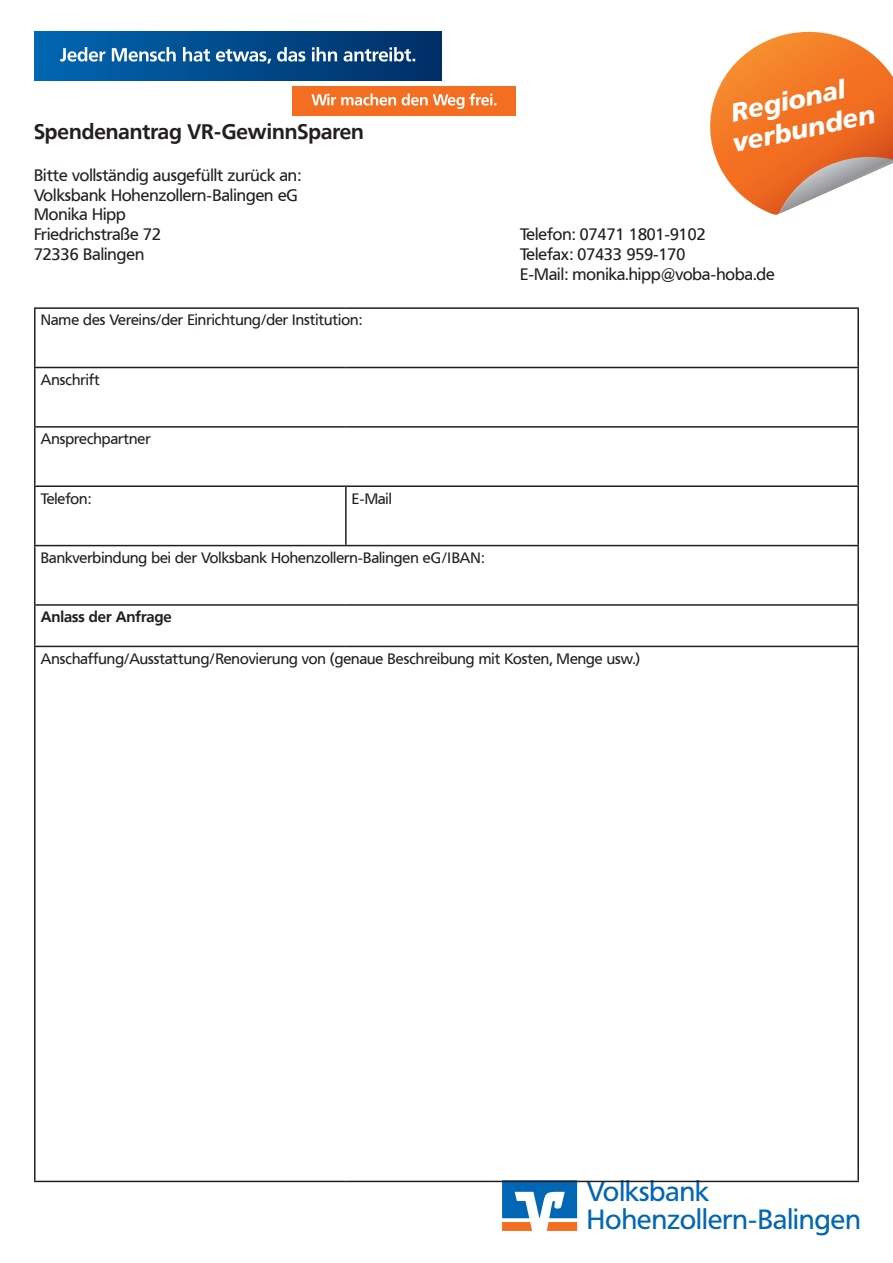
<style>
.page{position:relative;width:893px;height:1263px;background:#fff}
.page>*{position:absolute;margin:0;border:0;box-sizing:border-box;transform-origin:0 0}
.t1{font:27.45px/28px "Frutiger BSK";letter-spacing:.005em;color:#0166b3}
.t2{font:italic 900 25.5px/30.6px "Frutiger VR";color:#fff}
.t3{font:700 21px "Frutiger VR";color:#231f20}
.t4{font:16.5px/19.8px "Frutiger VR";color:#231f20}
.t5{font:15px "Frutiger VR";color:#231f20}
.t6{font:700 15px "Frutiger VR";color:#231f20}
</style>
<div class="page">
<svg style="left:502px;top:1180px;width:75px;height:51px"></svg>
<div style="left:34px;top:32px;width:407px;height:49px;background:linear-gradient(to right,#0166b2,#002f66)"></div>
<svg style="left:60px;top:47px;width:355px;height:17px"></svg>
<div style="left:292px;top:86px;width:224px;height:29px;background:#f36e21"></div>
<svg style="left:311px;top:93px;width:185px;height:16px"></svg>
<svg style="left:710px;top:32px;width:183px;height:183px"></svg>
<hr style="left:34px;top:307px;width:312px;height:2px;background:#231f20">
<hr style="left:34px;top:309px;width:2px;height:58px;background:#231f20">
<hr style="left:346px;top:307px;width:513px;height:2px;background:#231f20">
<hr style="left:857px;top:309px;width:2px;height:58px;background:#231f20">
<hr style="left:34px;top:367px;width:312px;height:1px;background:#231f20">
<hr style="left:34px;top:368px;width:2px;height:58px;background:#231f20">
<hr style="left:346px;top:367px;width:513px;height:1px;background:#231f20">
<hr style="left:857px;top:368px;width:2px;height:58px;background:#231f20">
<hr style="left:34px;top:426px;width:312px;height:2px;background:#231f20">
<hr style="left:34px;top:428px;width:2px;height:57px;background:#231f20">
<hr style="left:346px;top:426px;width:513px;height:2px;background:#231f20">
<hr style="left:857px;top:428px;width:2px;height:57px;background:#231f20">
<hr style="left:34px;top:485px;width:312px;height:2px;background:#231f20">
<hr style="left:34px;top:487px;width:2px;height:58px;background:#231f20">
<hr style="left:346px;top:485px;width:513px;height:2px;background:#231f20">
<hr style="left:345px;top:487px;width:2px;height:58px;background:#231f20">
<hr style="left:857px;top:487px;width:2px;height:58px;background:#231f20">
<hr style="left:34px;top:545px;width:312px;height:1px;background:#231f20">
<hr style="left:34px;top:546px;width:2px;height:58px;background:#231f20">
<hr style="left:346px;top:545px;width:513px;height:1px;background:#231f20">
<hr style="left:857px;top:546px;width:2px;height:58px;background:#231f20">
<hr style="left:34px;top:604px;width:312px;height:2px;background:#231f20">
<hr style="left:34px;top:606px;width:2px;height:40px;background:#231f20">
<hr style="left:346px;top:604px;width:513px;height:2px;background:#231f20">
<hr style="left:857px;top:606px;width:2px;height:40px;background:#231f20">
<hr style="left:34px;top:646px;width:312px;height:1px;background:#231f20">
<hr style="left:34px;top:647px;width:2px;height:534px;background:#231f20">
<hr style="left:346px;top:646px;width:513px;height:1px;background:#231f20">
<hr style="left:857px;top:647px;width:2px;height:534px;background:#231f20">
<hr style="left:34px;top:1181px;width:312px;height:1px;background:#231f20">
<hr style="left:346px;top:1181px;width:513px;height:1px;background:#231f20">
<h3 class="t3" style="left:34px;top:119px;width:331px">Spendenantrag VR-GewinnSparen</h3>
<p class="t4" style="left:34px;top:165px;width:269px">Bitte vollständig ausgefüllt zurück an:<br>Volksbank Hohenzollern-Balingen eG<br>Monika Hipp<br>Friedrichstraße 72</p>
<h2 class="t2" style="left:724px;top:99px;width:146px;rotate:-12deg">Regional verbunden</h2>
<p class="t4" style="left:520px;top:225px;width:187px">Telefon: 07471 1801-9102</p>
<p class="t4" style="left:34px;top:244px;width:112px">72336 Balingen</p>
<p class="t4" style="left:520px;top:244px;width:256px">Telefax: 07433 959-170<br>E-Mail: monika.hipp@voba-hoba.de</p>
<p class="t5" style="left:41px;top:311px;width:323px">Name des Vereins/der Einrichtung/der Institution:</p>
<p class="t5" style="left:41px;top:371px;width:61px">Anschrift</p>
<p class="t5" style="left:41px;top:430px;width:111px">Ansprechpartner</p>
<p class="t5" style="left:41px;top:489px;width:52px">Telefon:</p>
<p class="t5" style="left:352px;top:489px;width:42px">E-Mail</p>
<p class="t5" style="left:41px;top:549px;width:445px">Bankverbindung bei der Volksbank Hohenzollern-Balingen eG/IBAN:</p>
<p class="t6" style="left:41px;top:608px;width:132px">Anlass der Anfrage</p>
<p class="t5" style="left:41px;top:650px;width:601px">Anschaffung/Ausstattung/Renovierung von (genaue Beschreibung mit Kosten, Menge usw.)</p>
<h1 class="t1" style="left:587px;top:1178px;width:275px">Volksbank<br>Hohenzollern-Balingen</h1>
</div>
